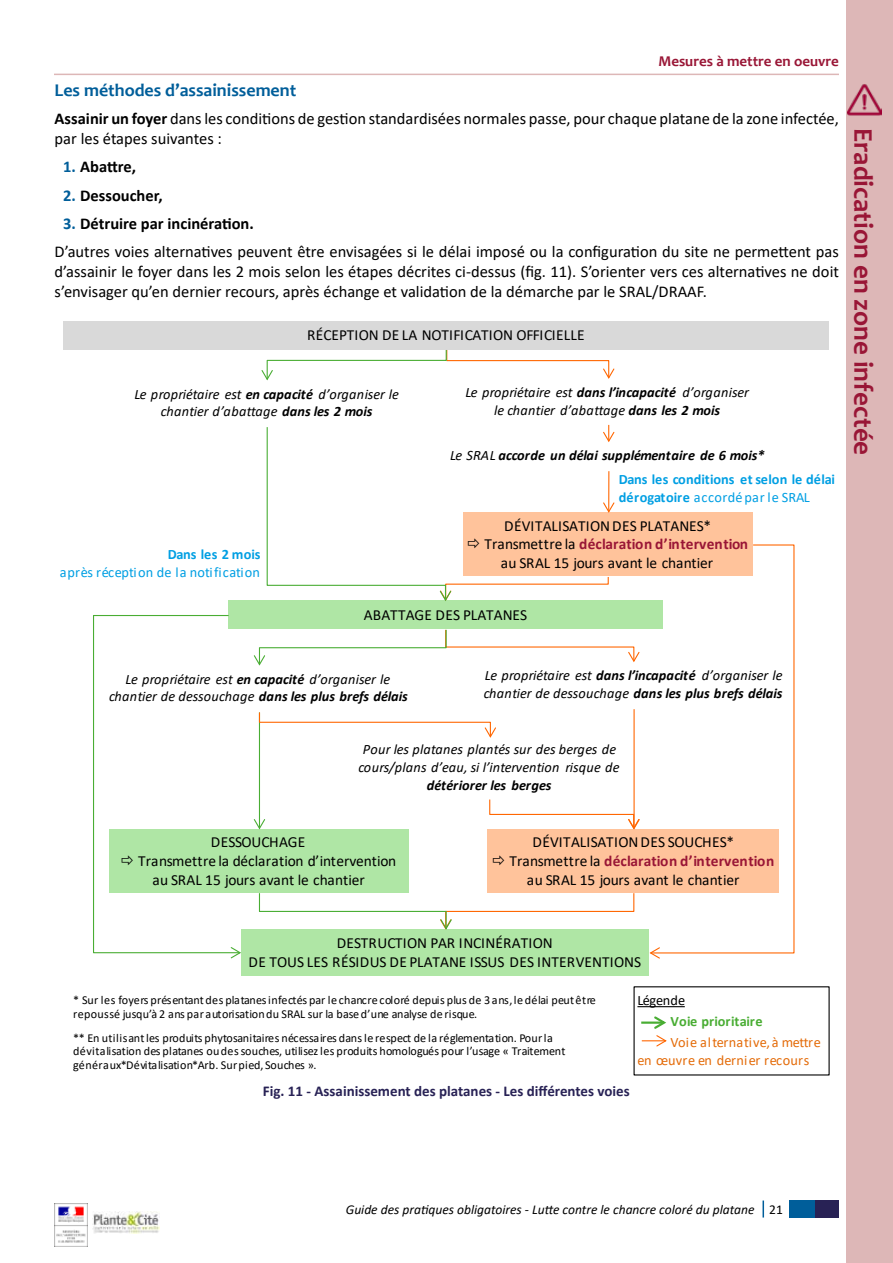
<style>
.page{position:relative;width:893px;height:1263px;background:#fff}
.page>*{position:absolute;margin:0;border:0;box-sizing:border-box;transform-origin:0 0}
.t1{font:700 27px "Candara";color:#991636}
.t2{font:700 18px "Candara";color:#005e9a}
.t3{font:16.5px/19.8px "Calibri";color:#000}
.t4{font:700 16.5px "Calibri";color:#000}
.t5{font:15.45px/18.8px "Calibri";letter-spacing:.005em;color:#000;text-align:center}
.t6{font:700 15.45px "Calibri";letter-spacing:.005em;color:#991636}
.t7{font:700 15px "Calibri";color:#282255}
.t8{font:700 15px "Candara";color:#991636}
.t9{font:italic 14.25px/17.7px "Calibri";color:#000;text-align:center}
.t10{font:700 14.25px/17.7px "Calibri";color:#009fe3}
.t11{font:italic 700 14.25px "Calibri";letter-spacing:.01em;color:#000}
.t12{font:14.25px/17.7px "Calibri";letter-spacing:.01em;color:#e46c0a}
.t13{font:14.25px "Calibri";letter-spacing:.015em;color:#009fe3}
.t14{font:700 14.25px "Calibri";color:#49ad33}
.t15{font:14.25px "Calibri";letter-spacing:-.02em;color:#000}
.t16{font:italic 13.5px "Calibri";color:#000}
.t17{font:12.15px/13.8px "Calibri";letter-spacing:.02em;color:#000}
.s1{font-weight:700}
.s2{color:#005e9a}
.s3{font-weight:700;color:#005e9a}
.s4{font-weight:400}
.s5{font-weight:400;color:#000}
.s6{font-style:normal}
</style>
<div class="page">
<div style="left:813px;top:1200px;width:26px;height:17px;background:#282255"></div>
<div style="left:789px;top:1200px;width:25px;height:17px;background:#005e9a"></div>
<svg style="left:762px;top:1200px;width:2px;height:17px"></svg>
<hr style="left:54px;top:74px;width:785px;height:1px;background:#ddb7b7">
<div style="left:846px;top:0;width:47px;height:1263px;background:#ddb7b7"></div>
<img style="left:847px;top:84px;width:34px;height:32px">
<img style="left:92px;top:1212px;width:68px;height:21px">
<img style="left:54px;top:1204px;width:34px;height:42px">
<div style="left:228px;top:601px;width:434px;height:28px;background:#afe6a5"></div>
<div style="left:63px;top:321px;width:765px;height:28px;background:#d9d9d9"></div>
<svg style="left:637px;top:1006px;width:48px;height:1px"></svg>
<hr style="left:641px;top:1021px;width:23px;height:3px;background:#49ad33">
<svg style="left:642px;top:1016px;width:25px;height:31px"></svg>
<div style="left:109px;top:829px;width:300px;height:64px;background:#afe6a5"></div>
<div style="left:487px;top:829px;width:292px;height:64px;background:#ffc39b"></div>
<svg style="left:261px;top:349px;width:354px;height:32px"></svg>
<svg style="left:253px;top:629px;width:387px;height:37px"></svg>
<div style="left:241px;top:929px;width:408px;height:46px;background:#afe6a5"></div>
<hr style="left:259px;top:712px;width:1px;height:116px;background:#49ad33">
<svg style="left:253px;top:818px;width:13px;height:12px"></svg>
<hr style="left:633px;top:709px;width:2px;height:119px;background:#f60">
<svg style="left:258px;top:712px;width:238px;height:27px"></svg>
<svg style="left:489px;top:798px;width:151px;height:32px"></svg>
<svg style="left:93px;top:615px;width:137px;height:339px"></svg>
<svg style="left:230px;top:947px;width:11px;height:12px"></svg>
<svg style="left:258px;top:893px;width:377px;height:37px"></svg>
<div style="left:463px;top:512px;width:289px;height:64px;background:#ffc39b"></div>
<svg style="left:649px;top:544px;width:146px;height:410px"></svg>
<svg style="left:649px;top:946px;width:12px;height:13px"></svg>
<svg style="left:122px;top:855px;width:11px;height:10px"></svg>
<svg style="left:266px;top:425px;width:349px;height:176px"></svg>
<p class="t8" style="left:658px;top:52px;width:182px">Mesures à mettre en oeuvre</p>
<p class="t2" style="left:55px;top:79px;width:243px">Les méthodes d’assainissement</p>
<p class="t3" style="left:55px;top:109px;width:786px"><span class="s1">Assainir un foyer</span> dans les conditions de gestion standardisées normales passe, pour chaque platane de la zone infectée, par les étapes suivantes :</p>
<p class="t4" style="left:63px;top:155px;width:74px"><span class="s2">1.</span> Abattre,</p>
<p class="t4" style="left:63px;top:184px;width:101px"><span class="s2">2.</span> Dessoucher,</p>
<p class="t3" style="left:55px;top:209px;width:786px;line-height:28.3px;text-indent:8px"><span class="s3">3.</span> <span class="s1">Détruire par incinération.<br></span>D’autres voies alternatives peuvent être envisagées si le délai imposé ou la configuration du site ne permettent pas</p>
<p class="t3" style="left:55px;top:261px;width:786px">d’assainir le foyer dans les 2 mois selon les étapes décrites ci-dessus (fig. 11). S’orienter vers ces alternatives ne doit s’envisager qu’en dernier recours, après échange et validation de la démarche par le SRAL/DRAAF.</p>
<p class="t5" style="left:307px;top:325px;width:279px">RÉCEPTION DE LA NOTIFICATION OFFICIELLE</p>
<p class="t9" style="left:134px;top:385px;width:266px">Le propriétaire est <span class="s1">en capacité</span> d’organiser le chantier d’abattage <span class="s1">dans les 2 mois</span></p>
<p class="t9" style="left:465px;top:383px;width:285px">Le propriétaire est <span class="s1">dans l’incapacité</span> d’organiser le chantier d’abattage <span class="s1">dans les 2 mois</span></p>
<p class="t11" style="left:450px;top:446px;width:316px"><span class="s4">Le SRAL</span> accorde un délai supplémentaire de 6 mois*</p>
<p class="t10" style="left:168px;top:546px;width:94px">Dans les 2 mois</p>
<p class="t13" style="left:60px;top:562px;width:202px">après réception de la notification</p>
<p class="t10" style="left:619px;top:470px;width:218px">Dans les conditions et selon le délai dérogatoire <span class="s4">accordé par le SRAL</span></p>
<p class="t5" style="left:504px;top:516px;width:209px">DÉVITALISATION DES PLATANES*</p>
<p class="t6" style="left:484px;top:533px;width:265px"><span class="s5">Transmettre la</span> déclaration d’intervention</p>
<p class="t5" style="left:501px;top:553px;width:214px">au SRAL 15 jours avant le chantier</p>
<p class="t5" style="left:364px;top:605px;width:165px">ABATTAGE DES PLATANES</p>
<h1 class="t1" style="left:880px;top:128px;width:329px;rotate:90deg">Eradication en zone infectée</h1>
<p class="t9" style="left:109px;top:670px;width:300px">Le propriétaire est <span class="s1">en capacité</span> d’organiser le chantier de dessouchage <span class="s1">dans les plus brefs délais</span></p>
<p class="t9" style="left:484px;top:666px;width:300px;text-align:left">Le propriétaire est <span class="s1">dans l’incapacité</span> d’organiser le chantier de dessouchage <span class="s1">dans les plus brefs délais</span></p>
<p class="t9" style="left:358px;top:740px;width:263px">Pour les platanes plantés sur des berges de cours/plans d’eau, si l’intervention risque de</p>
<p class="t11" style="left:427px;top:775px;width:126px">détériorer les berges</p>
<p class="t5" style="left:211px;top:832px;width:96px">DESSOUCHAGE</p>
<p class="t5" style="left:138px;top:851px;width:260px">Transmettre la déclaration d’intervention</p>
<p class="t5" style="left:152px;top:870px;width:214px">au SRAL 15 jours avant le chantier</p>
<p class="t5" style="left:532px;top:832px;width:203px">DÉVITALISATION DES SOUCHES*</p>
<p class="t6" style="left:509px;top:850px;width:266px"><span class="s5">Transmettre la</span> déclaration d’intervention</p>
<p class="t5" style="left:527px;top:870px;width:214px">au SRAL 15 jours avant le chantier</p>
<p class="t5" style="left:249px;top:933px;width:394px">DESTRUCTION PAR INCINÉRATION<br>DE TOUS LES RÉSIDUS DE PLATANE ISSUS DES INTERVENTIONS</p>
<p class="t17" style="left:73px;top:993px;width:524px;line-height:14.2px">* Sur les foyers présentant des platanes infectés par le chancre coloré depuis plus de 3 ans, le délai peut être repoussé jusqu’à 2 ans par autorisation du SRAL sur la base d’une analyse de risque.</p>
<p class="t17" style="left:73px;top:1030px;width:494px">** En utilisant les produits phytosanitaires nécessaires dans le respect de la réglementation. Pour la dévitalisation des platanes ou des souches, utilisez les produits homologués pour l’usage « Traitement généraux*Dévitalisation*Arb. Sur pied, Souches ».</p>
<p class="t7" style="left:263px;top:1080px;width:368px">Fig. 11 - Assainissement des platanes - Les différentes voies</p>
<p class="t15" style="left:637px;top:990px;width:49px">Légende</p>
<p class="t14" style="left:670px;top:1011px;width:94px">Voie prioritaire</p>
<p class="t12" style="left:637px;top:1033px;width:185px;text-indent:33px">Voie alternative, à mettre en œuvre en dernier recours</p>
<p class="t16" style="left:346px;top:1200px;width:439px">Guide des pratiques obligatoires - Lutte contre le chancre coloré du platane <span class="s6">21</span></p>
</div>
